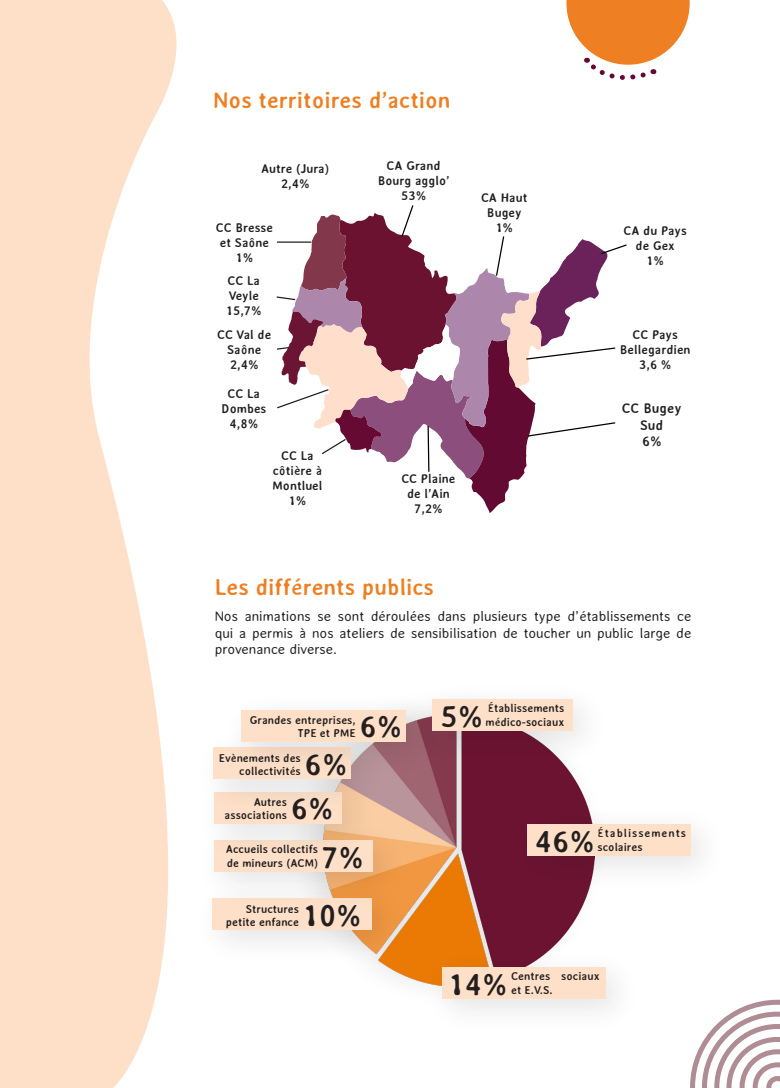
<style>
.page{position:relative;width:780px;height:1088px;background:#fff}
.page>*{position:absolute;margin:0;border:0;box-sizing:border-box;transform-origin:0 0}
.t1{font:700 30px "Averia Sans";color:#231f20}
.t2{font:700 22.5px "Averia Sans";color:#ee7f22}
.t3{font:300 13.75px/16.5px "Averia Sans";color:#231f20;text-align:justify}
.t4{font:700 13.75px/16.5px "Averia Sans";color:#231f20;text-align:center}
.t5{font:700 12.5px/15px "Averia Sans";color:#231f20;text-align:center}
.t6{font:700 11.25px/13.5px "Averia Sans";color:#231f20;text-align:right}
.t7{font:700 11.25px "Averia Sans";letter-spacing:.085em;color:#231f20}
</style>
<div class="page">
<img style="left:378px;top:768px;width:211px;height:216px">
<div style="left:508px;top:804px;width:219px;height:88px;background:#231f20;opacity:.12"></div>
<div style="left:527px;top:823px;width:164px;height:32px;background:#fee0c8"></div>
<svg style="left:566px;top:0;width:123px;height:80px"></svg>
<svg style="left:690px;top:1000px;width:90px;height:88px"></svg>
<svg style="left:0;top:0;width:177px;height:1088px;fill:#fee0c8"></svg>
<svg style="left:276px;top:205px;width:351px;height:308px"></svg>
<hr style="left:277px;top:241px;width:34px;height:2px;background:#231f20">
<div style="left:423px;top:948px;width:219px;height:87px;background:#231f20;opacity:.12"></div>
<div style="left:442px;top:967px;width:164px;height:32px;background:#fee0c8"></div>
<div style="left:194px;top:879px;width:214px;height:88px;background:#231f20;opacity:.12"></div>
<div style="left:212px;top:898px;width:160px;height:32px;background:#fee0c8"></div>
<div style="left:195px;top:821px;width:213px;height:87px;background:#231f20;opacity:.12"></div>
<div style="left:214px;top:840px;width:158px;height:32px;background:#fee0c8"></div>
<div style="left:196px;top:772px;width:182px;height:88px;background:#231f20;opacity:.12"></div>
<div style="left:215px;top:792px;width:127px;height:31px;background:#fee0c8"></div>
<div style="left:194px;top:728px;width:193px;height:88px;background:#231f20;opacity:.12"></div>
<div style="left:213px;top:747px;width:138px;height:32px;background:#fee0c8"></div>
<div style="left:222px;top:690px;width:221px;height:88px;background:#231f20;opacity:.12"></div>
<div style="left:241px;top:710px;width:165px;height:31px;background:#fee0c8"></div>
<div style="left:413px;top:680px;width:196px;height:88px;background:#231f20;opacity:.12"></div>
<div style="left:432px;top:699px;width:140px;height:32px;background:#fee0c8"></div>
<h2 class="t2" style="left:213px;top:87px;width:239px">Nos territoires d’action</h2>
<p class="t5" style="left:261px;top:161px;width:70px">Autre (Jura)<br>2,4%</p>
<p class="t5" style="left:216px;top:221px;width:59px">CC Bresse et Saône<br>1%</p>
<p class="t5" style="left:226px;top:273px;width:37px;text-align:left">CC La<br>Veyle<br>15,7%</p>
<p class="t5" style="left:217px;top:327px;width:56px">CC Val de<br>Saône<br>2,4%</p>
<p class="t5" style="left:221px;top:386px;width:47px">CC La<br>Dombes<br>4,8%</p>
<p class="t5" style="left:272px;top:448px;width:51px">CC La côtière à<br>Montluel<br>1%</p>
<p class="t5" style="left:377px;top:159px;width:73px">CA Grand<br>Bourg agglo’<br>53%</p>
<p class="t5" style="left:401px;top:471px;width:56px">CC Plaine de l’Ain<br>7,2%</p>
<p class="t5" style="left:481px;top:190px;width:48px">CA Haut<br>Bugey<br>1%</p>
<p class="t5" style="left:623px;top:223px;width:65px">CA du Pays de Gex<br>1%</p>
<p class="t5" style="left:619px;top:327px;width:72px">CC Pays<br>Bellegardien<br>3,6 %</p>
<p class="t4" style="left:622px;top:400px;width:61px">CC Bugey<br>Sud<br>6%</p>
<h2 class="t2" style="left:215px;top:574px;width:221px">Les différents publics</h2>
<p class="t3" style="left:215px;top:608px;width:478px">Nos animations se sont déroulées dans plusieurs type d’établissements ce qui a permis à nos ateliers de sensibilisation de toucher un public large de provenance diverse.</p>
<p class="t6" style="left:250px;top:713px;width:107px">Grandes entreprises,<br>TPE et PME</p>
<h1 class="t1" style="left:359px;top:710px;width:44px">6%</h1>
<p class="t6" style="left:219px;top:751px;width:84px">Evènements des collectivités</p>
<h1 class="t1" style="left:304px;top:748px;width:44px">6%</h1>
<p class="t6" style="left:224px;top:795px;width:64px">Autres associations</p>
<h1 class="t1" style="left:291px;top:792px;width:44px">6%</h1>
<p class="t6" style="left:226px;top:842px;width:94px;text-align:left">Accueils collectifs de mineurs (ACM)</p>
<h1 class="t1" style="left:321px;top:840px;width:43px">7%</h1>
<p class="t6" style="left:226px;top:902px;width:75px">Structures petite enfance</p>
<h1 class="t1" style="left:302px;top:898px;width:60px">10%</h1>
<p class="t6" style="left:488px;top:701px;width:78px">Établissements</p>
<h1 class="t1" style="left:440px;top:699px;width:44px">5%</h1>
<p class="t6" style="left:485px;top:715px;width:80px">médico-sociaux</p>
<p class="t7" style="left:597px;top:827px;width:90px">Établissements</p>
<h1 class="t1" style="left:534px;top:824px;width:61px">46%</h1>
<p class="t6" style="left:597px;top:840px;width:47px">scolaires</p>
<p class="t6" style="left:511px;top:969px;width:90px">Centres sociaux</p>
<h1 class="t1" style="left:448px;top:967px;width:60px">14%</h1>
<p class="t6" style="left:511px;top:983px;width:43px">et E.V.S.</p>
</div>
